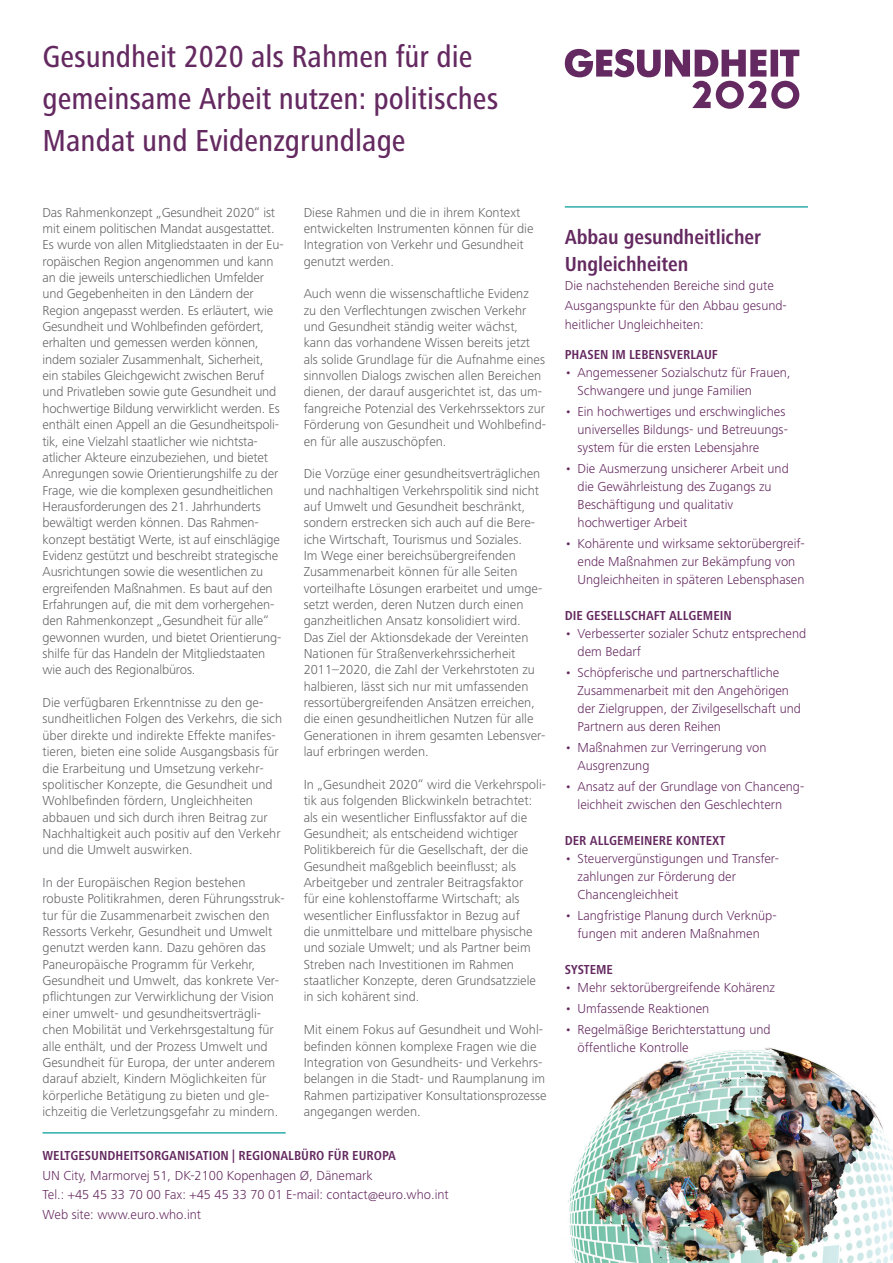
<style>
.page{position:relative;width:893px;height:1263px;background:#fff}
.page>*{position:absolute;margin:0;border:0;box-sizing:border-box;transform-origin:0 0}
.Heading1{font:500 condensed 31.5px/42px "Frutiger Next LT";color:#642960}
.Heading2{font:700 condensed 21px "Frutiger Next LT";letter-spacing:-.005em;color:#642960}
.t1{font:300 13.5px/16.4px "Frutiger Next LT";color:#636366}
.Bullits{font:300 13.5px/18px "Frutiger Next LT";color:#642960}
.Bullits-2{font:700 condensed 13.5px "Frutiger Next LT";color:#642960}
</style>
<div class="page">
<hr style="left:565px;top:206px;width:243px;height:2px;background:#2dada8">
<img style="left:568px;top:1047px;width:325px;height:216px">
<hr style="left:43px;top:1132px;width:243px;height:1px;background:#2dada8">
<svg style="left:565px;top:49px;width:234px;height:60px"></svg>
<p class="Heading1" style="left:43px;top:35px;width:432px">Gesundheit 2020 als Rahmen für die</p>
<p class="Heading1" style="left:43px;top:77px;width:457px">gemeinsame Arbeit nutzen: politisches<br>Mandat und Evidenzgrundlage</p>
<p class="t1" style="left:43px;top:204px;width:243px">Das Rahmenkonzept „Gesundheit 2020“ ist mit einem politischen Mandat ausgestattet.<br>Es wurde von allen Mitgliedstaaten in der Eu&shy;ropäischen Region angenommen und kann an die jeweils unterschiedlichen Umfelder und Gegebenheiten in den Ländern der Region angepasst werden. Es erläutert, wie Gesundheit und Wohlbefinden gefördert, erhalten und gemessen werden können, indem sozialer Zusammenhalt, Sicherheit,<br>ein stabiles Gleichgewicht zwischen Beruf und Privatleben sowie gute Gesundheit und hochwertige Bildung verwirklicht werden. Es enthält einen Appell an die Gesundheitspoli&shy;tik, eine Vielzahl staatlicher wie nichtsta&shy;atlicher Akteure einzubeziehen, und bietet Anregungen sowie Orientierungshilfe zu der Frage, wie die komplexen gesundheitlichen Herausforderungen des 21. Jahrhunderts bewältigt werden können. Das Rahmen&shy;konzept bestätigt Werte, ist auf einschlägige Evidenz gestützt und beschreibt strategische Ausrichtungen sowie die wesentlichen zu ergreifenden Maßnahmen. Es baut auf den Erfahrungen auf, die mit dem vorhergehen&shy;den Rahmenkonzept „Gesundheit für alle“ gewonnen wurden, und bietet Orientierung&shy;shilfe für das Handeln der Mitgliedstaaten wie auch des Regionalbüros.</p>
<p class="t1" style="left:43px;top:694px;width:241px">Die verfügbaren Erkenntnisse zu den ge&shy;sundheitlichen Folgen des Verkehrs, die sich über direkte und indirekte Effekte manifes&shy;tieren, bieten eine solide Ausgangsbasis für die Erarbeitung und Umsetzung verkehr&shy;spolitischer Konzepte, die Gesundheit und Wohlbefinden fördern, Ungleichheiten abbauen und sich durch ihren Beitrag zur Nachhaltigkeit auch positiv auf den Verkehr und die Umwelt auswirken.</p>
<p class="t1" style="left:43px;top:874px;width:244px">In der Europäischen Region bestehen robuste Politikrahmen, deren Führungsstruk&shy;tur für die Zusammenarbeit zwischen den Ressorts Verkehr, Gesundheit und Umwelt genutzt werden kann. Dazu gehören das Paneuropäische Programm für Verkehr, Gesundheit und Umwelt, das konkrete Ver&shy;pflichtungen zur Verwirklichung der Vision einer umwelt- und gesundheitsverträgli&shy;chen Mobilität und Verkehrsgestaltung für alle enthält, und der Prozess Umwelt und Gesundheit für Europa, der unter anderem darauf abzielt, Kindern Möglichkeiten für körperliche Betätigung zu bieten und gle&shy;ichzeitig die Verletzungsgefahr zu mindern.</p>
<p class="t1" style="left:304px;top:204px;width:231px">Diese Rahmen und die in ihrem Kontext entwickelten Instrumenten können für die Integration von Verkehr und Gesundheit genutzt werden.</p>
<p class="t1" style="left:304px;top:286px;width:244px">Auch wenn die wissenschaftliche Evidenz<br>zu den Verflechtungen zwischen Verkehr und Gesundheit ständig weiter wächst, kann das vorhandene Wissen bereits jetzt als solide Grundlage für die Aufnahme eines sinnvollen Dialogs zwischen allen Bereichen dienen, der darauf ausgerichtet ist, das um&shy;fangreiche Potenzial des Verkehrssektors zur Förderung von Gesundheit und Wohlbefind&shy;en für alle auszuschöpfen.</p>
<p class="t1" style="left:304px;top:466px;width:243px">Die Vorzüge einer gesundheitsverträglichen und nachhaltigen Verkehrspolitik sind nicht auf Umwelt und Gesundheit beschränkt, sondern erstrecken sich auch auf die Bere&shy;iche Wirtschaft, Tourismus und Soziales.<br>Im Wege einer bereichsübergreifenden Zusammenarbeit können für alle Seiten vorteilhafte Lösungen erarbeitet und umge&shy;setzt werden, deren Nutzen durch einen ganzheitlichen Ansatz konsolidiert wird.<br>Das Ziel der Aktionsdekade der Vereinten Nationen für Straßenverkehrssicherheit 2011–2020, die Zahl der Verkehrstoten zu halbieren, lässt sich nur mit umfassenden ressortübergreifenden Ansätzen erreichen, die einen gesundheitlichen Nutzen für alle Generationen in ihrem gesamten Lebensver&shy;lauf erbringen werden.</p>
<p class="t1" style="left:304px;top:776px;width:244px">In „Gesundheit 2020“ wird die Verkehrspoli&shy;tik aus folgenden Blickwinkeln betrachtet: als ein wesentlicher Einflussfaktor auf die Gesundheit; als entscheidend wichtiger Politikbereich für die Gesellschaft, der die Gesundheit maßgeblich beeinflusst; als Arbeitgeber und zentraler Beitragsfaktor<br>für eine kohlenstoffarme Wirtschaft; als wesentlicher Einflussfaktor in Bezug auf<br>die unmittelbare und mittelbare physische und soziale Umwelt; und als Partner beim Streben nach Investitionen im Rahmen staatlicher Konzepte, deren Grundsatzziele in sich kohärent sind.</p>
<p class="t1" style="left:304px;top:1021px;width:244px">Mit einem Fokus auf Gesundheit und Wohl&shy;befinden können komplexe Fragen wie die Integration von Gesundheits- und Verkehrs&shy;belangen in die Stadt- und Raumplanung im Rahmen partizipativer Konsultationsprozesse angegangen werden.</p>
<p class="Bullits-2" style="left:43px;top:1148px;width:355px">WELTGESUNDHEITSORGANISATION | REGIONALBÜRO FÜR EUROPA</p>
<p class="Bullits" style="left:43px;top:1166px;width:332px">UN City, Marmorvej 51, DK-2100 Kopenhagen Ø, Dänemark</p>
<p class="Bullits" style="left:43px;top:1186px;width:408px">Tel.: +45 45 33 70 00 Fax: +45 45 33 70 01 E-mail: contact@euro.who.int</p>
<p class="Bullits" style="left:43px;top:1205px;width:160px">Web site: www.euro.who.int</p>
<p class="Heading2" style="left:565px;top:225px;width:198px">Abbau gesundheitlicher</p>
<p class="Heading2" style="left:565px;top:252px;width:125px">Ungleichheiten</p>
<p class="Bullits" style="left:565px;top:276px;width:224px;line-height:19.5px">Die nachstehenden Bereiche sind gute<br>Ausgangspunkte für den Abbau gesund&shy;heitlicher Ungleichheiten:</p>
<p class="Bullits-2" style="left:565px;top:347px;width:155px">PHASEN IM LEBENSVERLAUF</p>
<p class="Bullits" style="left:578px;top:363px;width:215px;text-indent:-13px">• Angemessener Sozialschutz für Frauen,<br>Schwangere und junge Familien</p>
<p class="Bullits" style="left:578px;top:402px;width:212px;text-indent:-13px">• Ein hochwertiges und erschwingliches universelles Bildungs- und Betreuungs&shy;system für die ersten Lebensjahre</p>
<p class="Bullits" style="left:578px;top:459px;width:213px;text-indent:-13px">• Die Ausmerzung unsicherer Arbeit und die Gewährleistung des Zugangs zu<br>Beschäftigung und qualitativ hochwertiger Arbeit</p>
<p class="Bullits" style="left:578px;top:534px;width:229px;text-indent:-13px">• Kohärente und wirksame sektorübergreif&shy;ende Maßnahmen zur Bekämpfung von<br>Ungleichheiten in späteren Lebensphasen</p>
<p class="Bullits-2" style="left:565px;top:608px;width:169px">DIE GESELLSCHAFT ALLGEMEIN</p>
<p class="Bullits" style="left:578px;top:624px;width:230px;text-indent:-13px">• Verbesserter sozialer Schutz entsprechend dem Bedarf</p>
<p class="Bullits" style="left:578px;top:663px;width:225px;text-indent:-13px">• Schöpferische und partnerschaftliche Zusammenarbeit mit den Angehörigen der Zielgruppen, der Zivilgesellschaft und Partnern aus deren Reihen</p>
<p class="Bullits" style="left:578px;top:738px;width:190px;text-indent:-13px">• Maßnahmen zur Verringerung von<br>Ausgrenzung</p>
<p class="Bullits" style="left:578px;top:777px;width:228px;text-indent:-13px">• Ansatz auf der Grundlage von Chanceng&shy;leichheit zwischen den Geschlechtern</p>
<p class="Bullits-2" style="left:565px;top:833px;width:162px">DER ALLGEMEINERE KONTEXT</p>
<p class="Bullits" style="left:578px;top:849px;width:203px;text-indent:-13px">• Steuervergünstigungen und Transfer&shy;zahlungen zur Förderung der<br>Chancengleichheit</p>
<p class="Bullits" style="left:565px;top:906px;width:213px;text-align:center">• Langfristige Planung durch Verknüp&shy;fungen mit anderen Maßnahmen</p>
<p class="Bullits-2" style="left:565px;top:962px;width:50px">SYSTEME</p>
<p class="Bullits" style="left:565px;top:978px;width:212px">• Mehr sektorübergreifende Kohärenz</p>
<p class="Bullits" style="left:565px;top:999px;width:146px">• Umfassende Reaktionen</p>
<p class="Bullits" style="left:578px;top:1020px;width:195px;text-indent:-13px">• Regelmäßige Berichterstattung und öffentliche Kontrolle</p>
</div>
